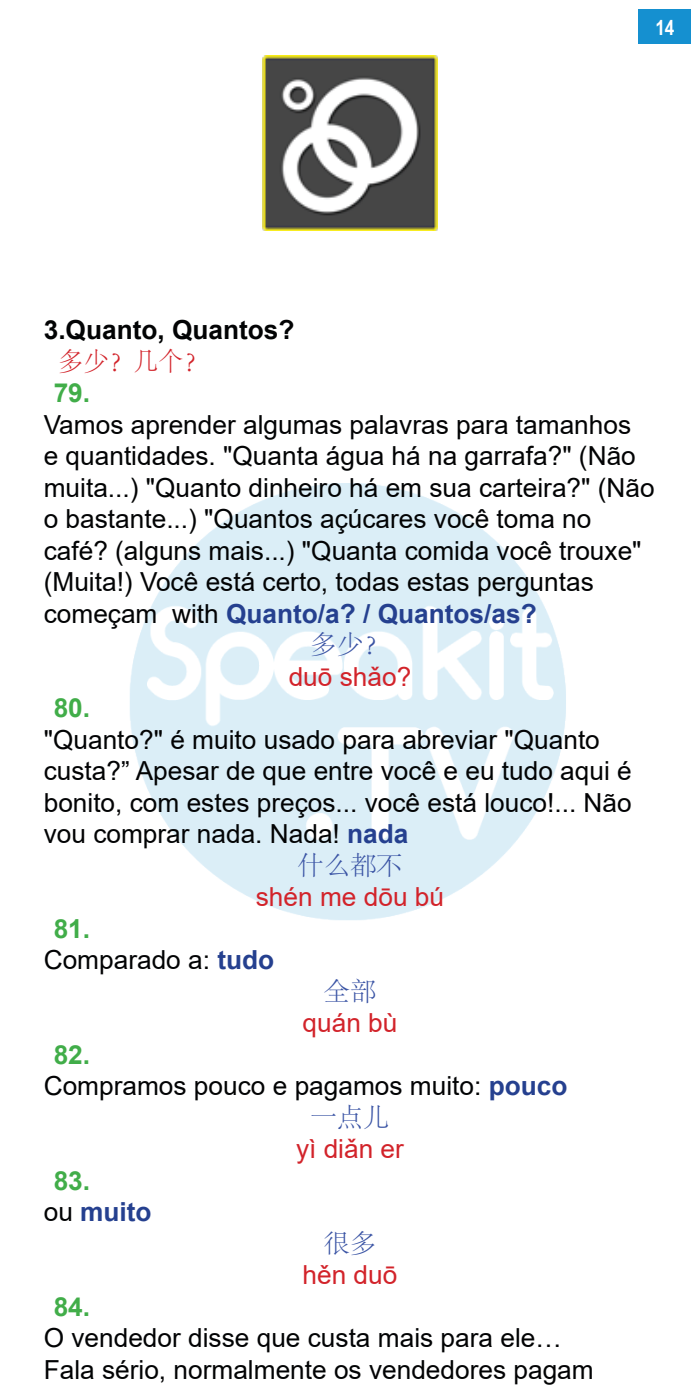
<style>
.page{position:relative;width:700px;height:1400px;background:#fff}
.page>*{position:absolute;margin:0;border:0;box-sizing:border-box;transform-origin:0 0}
.Text_ALL{font:26.25px/31.5px "Arial";color:#020304}
.Text_L2R_centre{font:26.25px "Arial";color:#d2232a}
.Text_ALL-2{font:700 26.25px "Arial";color:#25408f}
.bullets_for_ALL{font:700 26.25px "Arial";color:#41ad49}
.T1_parag{font:700 26.25px "Arial";color:#020304}
.Text_L2R_centre-2{font:300 26.25px "Adobe Song Std";color:#3953a4}
.T1-red_parag{font:300 26.25px "Adobe Song Std";color:#d2232a;scale:.95 1}
.t1{font:700 21px "Arial Narrow";color:#fff}
.s1{font-weight:400;color:#020304}
.s2{font-weight:700;color:#25408f}
</style>
<div class="page">
<img style="left:130px;top:483px;width:436px;height:437px">
<div style="left:639px;top:9px;width:52px;height:35px;background:#1590d0"></div>
<img style="left:262px;top:56px;width:176px;height:175px">
<p class="t1" style="left:655px;top:11px;width:21px">14</p>
<p class="T1_parag" style="left:44px;top:312px;width:252px">3.Quanto, Quantos?</p>
<p class="T1-red_parag" style="left:59px;top:347px;width:159px">多少？几个?</p>
<p class="bullets_for_ALL" style="left:54px;top:375px;width:38px">79.</p>
<p class="Text_ALL" style="left:44px;top:409px;width:589px">Vamos aprender algumas palavras para tamanhos</p>
<p class="Text_ALL" style="left:44px;top:440px;width:594px">e quantidades ". Quanta água há na garrafa?" (Não</p>
<p class="Text_ALL" style="left:44px;top:472px;width:612px">muita...) "Quanto dinheiro há em sua carteira?" (Não</p>
<p class="Text_ALL" style="left:44px;top:503px;width:549px">o bastante...) "Quantos açúcares você toma no</p>
<p class="Text_ALL" style="left:44px;top:535px;width:599px">café? (alguns mais...) "Quanta comida você trouxe"</p>
<p class="Text_ALL" style="left:44px;top:566px;width:552px">(Muita!) Você está certo, todas estas perguntas</p>
<p class="Text_ALL-2" style="left:172px;top:595px;width:366px"><span class="s1">with</span> Quanto a/ ? / Quantos/as?</p>
<p class="Text_ALL" style="left:44px;top:598px;width:115px">começam</p>
<p class="Text_L2R_centre-2" style="left:311px;top:631px;width:80px">多少?</p>
<p class="Text_L2R_centre" style="left:289px;top:658px;width:124px">duō shǎo?</p>
<p class="bullets_for_ALL" style="left:54px;top:690px;width:38px">80.</p>
<p class="Text_ALL" style="left:44px;top:724px;width:590px">"Quanto?" é muito usado para abreviar "Quanto custa?” Apesar de que entre você e eu tudo aqui é bonito, com estes preços... você está louco!... Não vou comprar nada. Nada! <span class="s2">nada</span></p>
<p class="Text_L2R_centre-2" style="left:298px;top:851px;width:106px">什么都不</p>
<p class="Text_L2R_centre" style="left:256px;top:879px;width:190px">shén me dōu bú</p>
<p class="bullets_for_ALL" style="left:54px;top:910px;width:38px">81.</p>
<p class="Text_ALL" style="left:44px;top:944px;width:232px">Comparado :a <span class="s2">tudo</span></p>
<p class="Text_L2R_centre-2" style="left:324px;top:977px;width:54px">全部</p>
<p class="Text_L2R_centre" style="left:303px;top:1005px;width:96px">quán bù</p>
<p class="bullets_for_ALL" style="left:54px;top:1036px;width:38px">82.</p>
<p class="Text_ALL" style="left:44px;top:1070px;width:525px">Compramos pouco e pagamos muito: <span class="s2">pouco</span></p>
<p class="Text_L2R_centre-2" style="left:311px;top:1103px;width:80px">一点儿</p>
<p class="Text_L2R_centre" style="left:296px;top:1131px;width:109px">yì diǎn er</p>
<p class="bullets_for_ALL" style="left:54px;top:1162px;width:38px">83.</p>
<p class="Text_ALL-2" style="left:44px;top:1194px;width:109px"><span class="s1">ou</span> muito</p>
<p class="Text_L2R_centre-2" style="left:324px;top:1229px;width:54px">很多</p>
<p class="Text_L2R_centre" style="left:303px;top:1257px;width:96px">hěn duō</p>
<p class="bullets_for_ALL" style="left:54px;top:1288px;width:38px">84.</p>
<p class="Text_ALL" style="left:44px;top:1322px;width:552px">O vendedor disse que custa mais para ele...<br>Fala sério, normalmente os vendedores pagam</p>
</div>
